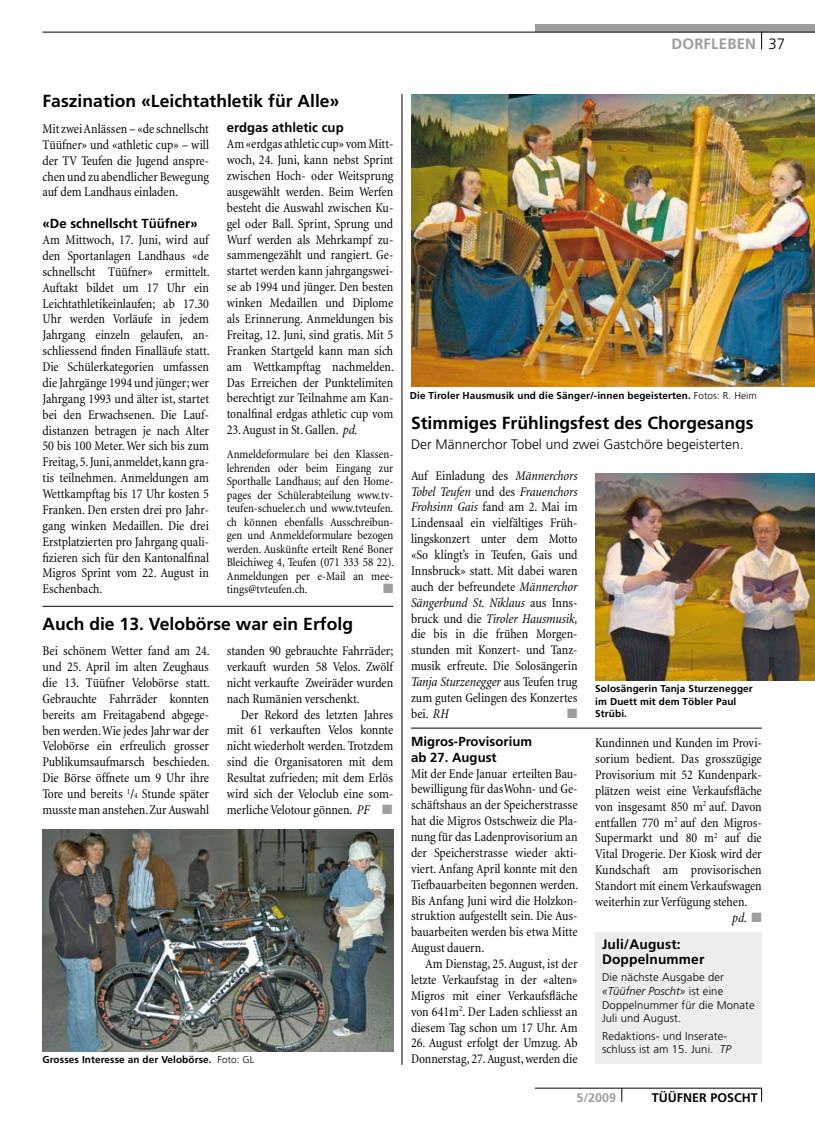
<style>
.page{position:relative;width:815px;height:1134px;background:#fff}
.page>*{position:absolute;margin:0;border:0;box-sizing:border-box;transform-origin:0 0}
.t1{font:700 17.5px "Frutiger";color:#000}
.t2{font:700 15px "Frutiger";letter-spacing:.01em;color:#9c9d9f}
.t3{font:300 13.75px "Frutiger";color:#000}
.t4{font:700 13.75px/14.4px "Frutiger";letter-spacing:.01em;color:#000}
.t5{font:condensed 13.5px/15.9px "Minion";letter-spacing:-.005em;color:#000;text-align:justify}
.t6{font:italic condensed 13.5px "Minion";color:#000}
.t7{font:13.5px "Zapf Dingbats ITC";color:#9c9d9f}
.t8{font:700 13.12px/15.9px "Frutiger";color:#000}
.t9{font:700 12.5px "Frutiger";letter-spacing:.005em;color:#000}
.t10{font:700 12.5px "Frutiger";color:#9c9d9f}
.t11{font:condensed 12.25px/13.5px "Minion";letter-spacing:-.005em;color:#000;text-align:justify}
.t12{font:300 11.25px/13.8px "Frutiger";letter-spacing:.01em;color:#000}
.t13{font:700 10px/12.5px "Frutiger";letter-spacing:.01em;color:#000}
.s1{font-weight:300;color:#000}
.s2{font-style:italic}
.s3{color:#9c9d9f}
.s4{font-size:8.12px}
.s5{font-weight:300}
</style>
<div class="page">
<div style="left:535px;top:25px;width:280px;height:7px;background:#9c9d9f"></div>
<hr style="left:43px;top:32px;width:772px;height:1px;background:#000">
<svg style="left:761px;top:33px;width:1px;height:17px"></svg>
<hr style="left:535px;top:1088px;width:227px;height:1px;background:#000">
<svg style="left:761px;top:1088px;width:1px;height:14px"></svg>
<svg style="left:622px;top:1088px;width:1px;height:14px"></svg>
<hr style="left:43px;top:606px;width:350px;height:1px;background:#000">
<hr style="left:411px;top:728px;width:351px;height:1px;background:#000">
<div style="left:595px;top:932px;width:167px;height:131px;background:#eceded"></div>
<hr style="left:402px;top:94px;width:1px;height:971px;background:#000">
<img style="left:411px;top:94px;width:404px;height:292px">
<img style="left:595px;top:474px;width:220px;height:207px">
<img style="left:43px;top:829px;width:350px;height:222px">
<p class="t2" style="left:672px;top:35px;width:115px">DORFLEBEN <span class="s1">37</span></p>
<p class="t1" style="left:43px;top:91px;width:298px">Faszination «Leichtathletik für Alle»</p>
<p class="t5" style="left:43px;top:121px;width:168px">Mit zwei Anlässen – «de schnellscht Tüüfner» und «athletic cup» – will der TV Teufen die Jugend anspre&shy;chen und zu abendlicher Bewegung auf dem Landhaus einladen.</p>
<p class="t8" style="left:43px;top:216px;width:157px">«De schnellscht Tüüfner»</p>
<p class="t5" style="left:43px;top:232px;width:169px">Am Mittwoch, 17. Juni, wird auf den Sportanlagen Landhaus «de schnellscht Tüüfner» ermittelt.<br>Auftakt bildet um 17 Uhr ein Leichtathletikeinlaufen; ab 17.30<br>Uhr werden Vorläufe in jedem Jahrgang einzeln gelaufen, an&shy;schliessend finden Finalläufe statt.<br>Die Schülerkategorien umfassen die Jahrgänge 1994 und jünger; wer Jahrgang 1993 und älter ist, startet bei den Erwachsenen. Die Lauf&shy;distanzen betragen je nach Alter 50 bis 100 Meter. Wer sich bis zum Freitag, 5. Juni, anmeldet, kann gra&shy;tis teilnehmen. Anmeldungen am Wettkampftag bis 17 Uhr kosten 5<br>Franken. Den ersten drei pro Jahr&shy;gang winken Medaillen. Die drei Erstplatzierten pro Jahrgang quali&shy;fizieren sich für den Kantonalfinal Migros Sprint vom 22. August in Eschenbach.</p>
<p class="t8" style="left:227px;top:120px;width:118px">erdgas athletic cup</p>
<p class="t5" style="left:227px;top:136px;width:169px">Am «erdgas athletic cup» vom Mitt&shy;woch, 24. Juni, kann nebst Sprint zwischen Hoch- oder Weitsprung ausgewählt werden. Beim Werfen besteht die Auswahl zwischen Ku&shy;gel oder Ball. Sprint, Sprung und Wurf werden als Mehrkampf zu&shy;sammengezählt und rangiert. Ge&shy;startet werden kann jahrgangswei&shy;se ab 1994 und jünger. Den besten winken Medaillen und Diplome als Erinnerung. Anmeldungen bis Freitag, 12. Juni, sind gratis. Mit 5<br>Franken Startgeld kann man sich am Wettkampftag nachmelden.<br>Das Erreichen der Punktelimiten berechtigt zur Teilnahme am Kan&shy;tonalfinal erdgas athletic cup vom</p>
<p class="t5" style="left:227px;top:422px;width:132px">23. August in St. Gallen. <span class="s2">pd.</span></p>
<p class="t11" style="left:227px;top:448px;width:169px">Anmeldeformulare bei den Klassen&shy;lehrenden oder beim Eingang zur Sporthalle Landhaus; auf den Home&shy;pages der Schülerabteilung www.tv&shy;teufen-schueler.ch und www.tvteufen. ch können ebenfalls Ausschreibun&shy;gen und Anmeldeformulare bezogen werden. Auskünfte erteilt René Boner Bleichiweg 4, Teufen (071 333 58 22).<br>Anmeldungen per e-Mail an mee&shy;tings@tvteufen.ch.</p>
<p class="t7" style="left:383px;top:582px;width:12px">■</p>
<p class="t1" style="left:43px;top:613px;width:312px">Auch die 13. Velobörse war ein Erfolg</p>
<p class="t5" style="left:227px;top:643px;width:168px">standen 90 gebrauchte Fahrräder; verkauft wurden 58 Velos. Zwölf nicht verkaufte Zweiräder wurden nach Rumänien verschenkt.</p>
<p class="t5" style="left:227px;top:707px;width:168px;text-indent:14px">Der Rekord des letzten Jahres mit 61 verkauften Velos konnte nicht wiederholt werden. Trotzdem sind die Organisatoren mit dem Resultat zufrieden; mit dem Erlös wird sich der Veloclub eine som&shy;merliche Velotour gönnen. <span class="s2">PF</span> <span class="s3">■</span></p>
<p class="t5" style="left:43px;top:643px;width:169px">Bei schönem Wetter fand am 24. und 25. April im alten Zeughaus die 13. Tüüfner Velobörse statt.<br>Gebrauchte Fahrräder konnten bereits am Freitagabend abgege&shy;ben werden. Wie jedes Jahr war der Velobörse ein erfreulich grosser Publikumsaufmarsch beschieden.<br>Die Börse öffnete um 9 Uhr ihre Tore und bereits <sup>1</sup>/<span class="s4">4</span> Stunde später musste man anstehen. Zur Auswahl</p>
<p class="t13" style="left:43px;top:1053px;width:213px">Grosses Interesse an der Velobörse. <span class="s5">Foto: GL</span></p>
<p class="t13" style="left:410px;top:389px;width:349px">Die Tiroler Hausmusik und die Sänger/-innen begeisterten. <span class="s5">Fotos: R. Heim</span></p>
<p class="t1" style="left:411px;top:412px;width:344px">Stimmiges Frühlingsfest des Chorgesangs</p>
<p class="t3" style="left:411px;top:436px;width:334px">Der Männerchor Tobel und zwei Gastchöre begeisterten.</p>
<p class="t5" style="left:411px;top:468px;width:168px">Auf Einladung des <span class="s2">Männerchors Tobel Teufen</span> und des <span class="s2">Frauenchors Frohsinn Gais</span> fand am 2. Mai im Lindensaal ein vielfältiges Früh&shy;lingskonzert unter dem Motto «So klingt’s in Teufen, Gais und Innsbruck» statt. Mit dabei waren auch der befreundete <span class="s2">Männerchor Sängerbund St. Niklaus</span> aus Inns&shy;bruck und die <span class="s2">Tiroler Hausmusik, </span>die bis in die frühen Morgen&shy;stunden mit Konzert- und Tanz&shy;musik erfreute. Die Solosängerin <span class="s2">Tanja Sturzenegger</span> aus Teufen trug zum guten Gelingen des Konzertes bei. <span class="s2">RH</span></p>
<p class="t7" style="left:567px;top:707px;width:12px">■</p>
<p class="t8" style="left:411px;top:733px;width:123px">Migros-Provisorium ab 27. August</p>
<p class="t5" style="left:411px;top:766px;width:169px">Mit der Ende Januar erteilten Bau&shy;bewilligung für dasWohn- und Ge&shy;schäftshaus an der Speicherstrasse hat die Migros Ostschweiz die Pla&shy;nung für das Ladenprovisorium an der Speicherstrasse wieder akti&shy;viert. Anfang April konnte mit den Tiefbauarbeiten begonnen werden.<br>Bis Anfang Juni wird die Holzkon&shy;struktion aufgestellt sein. Die Aus&shy;bauarbeiten werden bis etwa Mitte August dauern.</p>
<p class="t5" style="left:411px;top:956px;width:168px;text-indent:14px">Am Dienstag, 25. August, ist der letzte Verkaufstag in der «alten» Migros mit einer Verkaufsfläche von 641m<sup>2</sup>. Der Laden schliesst an diesem Tag schon um 17 Uhr. Am</p>
<p class="t5" style="left:411px;top:1035px;width:168px">26. August erfolgt der Umzug. Ab<br>Donnerstag, 27. August, werden die</p>
<p class="t13" style="left:595px;top:682px;width:159px">Solosängerin Tanja Sturzenegger im Duett mit dem Töbler Paul<br>Strübi.</p>
<p class="t5" style="left:595px;top:735px;width:168px">Kundinnen und Kunden im Provi-</p>
<p class="t5" style="left:595px;top:751px;width:168px">sorium bedient. Das grosszügige</p>
<p class="t5" style="left:595px;top:767px;width:168px">Provisorium mit 52 Kundenpark-</p>
<p class="t5" style="left:595px;top:783px;width:168px">plätzen weist eine Verkaufsfläche</p>
<p class="t5" style="left:595px;top:799px;width:168px">von insgesamt 850 m<sup>2</sup> auf. Davon</p>
<p class="t5" style="left:595px;top:815px;width:168px">entfallen 770 m<sup>2</sup> auf den Migros-</p>
<p class="t5" style="left:595px;top:831px;width:168px">Supermarkt und 80 m<sup>2</sup> auf die</p>
<p class="t5" style="left:595px;top:846px;width:168px">Vital Drogerie. Der Kiosk wird der</p>
<p class="t5" style="left:595px;top:862px;width:168px">Kundschaft am provisorischen</p>
<p class="t5" style="left:595px;top:878px;width:168px">Standort mit einem Verkaufswagen</p>
<p class="t5" style="left:595px;top:894px;width:154px">weiterhin zur Verfügung stehen.</p>
<p class="t6" style="left:732px;top:910px;width:31px">pd. <span class="s3">■</span></p>
<p class="t4" style="left:602px;top:937px;width:104px">Juli/August:<br>Doppelnummer</p>
<p class="t12" style="left:602px;top:970px;width:154px">Die nächste Ausgabe der <span class="s2">«Tüüfner Poscht»</span> ist eine<br>Doppelnummer für die Monate<br>Juli und August.</p>
<p class="t12" style="left:602px;top:1029px;width:131px">Redaktions- und Inserate&shy;schluss ist am 15. Juni. <span class="s2">TP</span></p>
<p class="t10" style="left:576px;top:1090px;width:41px">5/2009</p>
<p class="t9" style="left:652px;top:1090px;width:108px">TÜÜFNER POSCHT</p>
</div>
